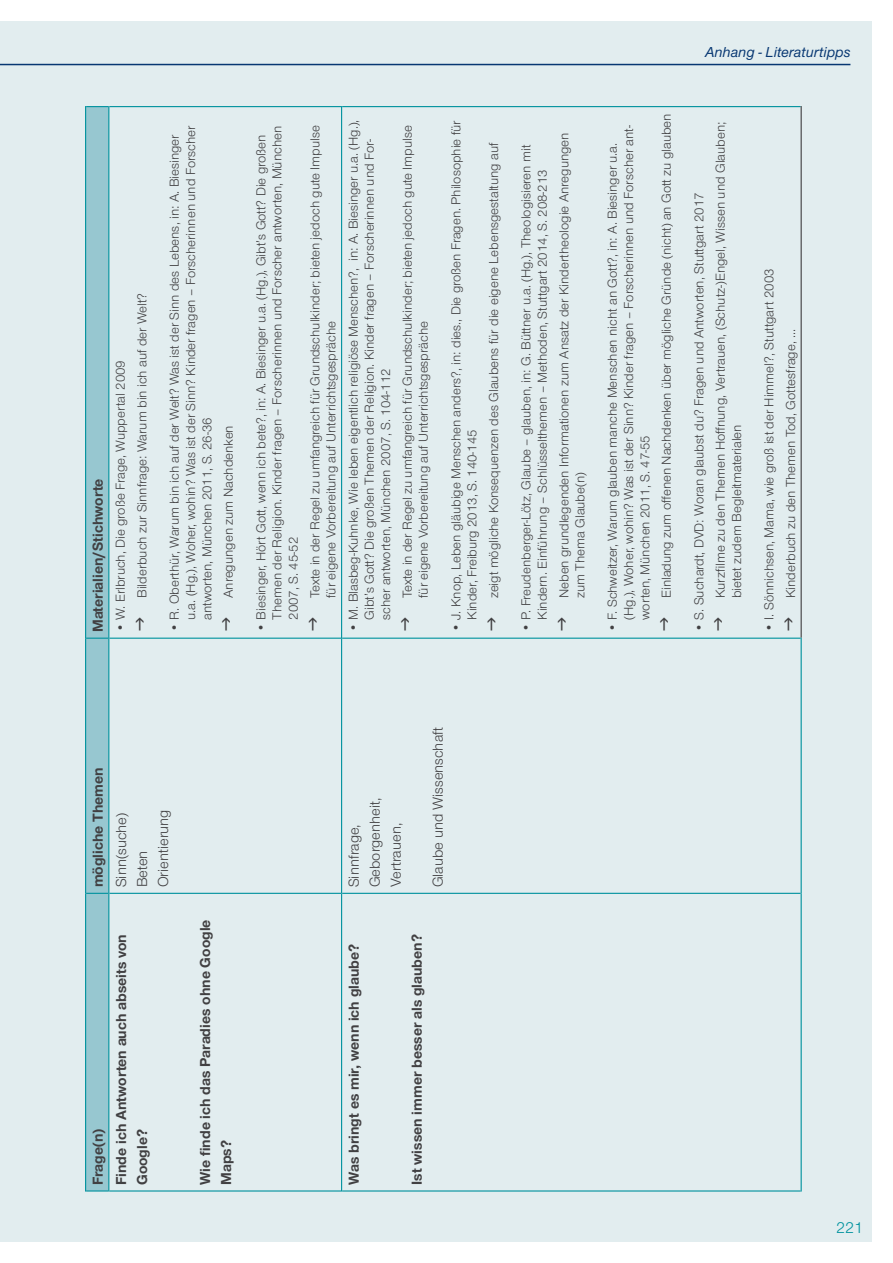
<style>
.page{position:relative;width:893px;height:1263px;background:#fff}
.page>*{position:absolute;margin:0;border:0;box-sizing:border-box;transform-origin:0 0}
.t1{font:16.5px "Nordelbica";color:#00929e}
.t2{font:700 15px/21px "Nordelbica";color:#414042}
.t3{font:15px/21px "Nordelbica";color:#414042}
.t4{font:italic 500 15px "Nordelbica";color:#073772}
.t5{font:13.5px/16.2px "Nordelbica";color:#414042}
</style>
<div class="page">
<div style="left:0;top:21px;width:872px;height:1221px;background:#e2edef"></div>
<hr style="left:0;top:64px;width:850px;height:1px;background:#073772">
<div style="left:86px;top:106px;width:22px;height:1085px;background:#97c7d0"></div>
<hr style="left:108px;top:893px;width:1px;height:298px;background:#00929e">
<hr style="left:109px;top:1190px;width:232px;height:1px;background:#00929e">
<hr style="left:108px;top:638px;width:1px;height:255px;background:#00929e">
<hr style="left:109px;top:893px;width:232px;height:1px;background:#00929e">
<hr style="left:108px;top:106px;width:1px;height:532px;background:#00929e">
<hr style="left:109px;top:638px;width:232px;height:1px;background:#00929e">
<hr style="left:109px;top:106px;width:232px;height:1px;background:#00929e">
<hr style="left:341px;top:893px;width:1px;height:298px;background:#00929e">
<hr style="left:342px;top:1190px;width:459px;height:1px;background:#00929e">
<hr style="left:341px;top:638px;width:1px;height:255px;background:#00929e">
<hr style="left:342px;top:893px;width:459px;height:1px;background:#00929e">
<hr style="left:341px;top:106px;width:1px;height:532px;background:#00929e">
<hr style="left:342px;top:638px;width:459px;height:1px;background:#00929e">
<hr style="left:342px;top:106px;width:459px;height:1px;background:#00929e">
<hr style="left:85px;top:893px;width:1px;height:298px;background:#00929e">
<hr style="left:85px;top:638px;width:1px;height:255px;background:#00929e">
<hr style="left:85px;top:106px;width:1px;height:532px;background:#00929e">
<hr style="left:801px;top:893px;width:1px;height:298px;background:#00929e">
<hr style="left:801px;top:638px;width:1px;height:255px;background:#00929e">
<hr style="left:801px;top:106px;width:1px;height:532px;background:#414042">
<p class="t4" style="left:705px;top:44px;width:147px">Anhang - Literaturtipps</p>
<p class="t2" style="left:87px;top:632px;width:155px;rotate:-90deg">Materialien/Stichworte</p>
<p class="t5" style="left:110px;top:598px;width:307px;line-height:21.6px;text-indent:-34px;rotate:-90deg">• W. Erlbruch, Die große Frage, Wuppertal 2009<br>Bilderbuch zur Sinnfrage: Warum bin ich auf der Welt?</p>
<p class="t5" style="left:167px;top:620px;width:496px;text-indent:-12px;rotate:-90deg">• R. Oberthür, Warum bin ich auf der Welt? Was ist der Sinn des Lebens, in: A. Biesinger u.a. (Hg.), Woher, wohin? Was ist der Sinn? Kinder fragen – Forscherinnen und Forscher antworten, München 2011, S. 26-36</p>
<p class="t5" style="left:221px;top:598px;width:174px;rotate:-90deg">Anregungen zum Nachdenken</p>
<p class="t5" style="left:253px;top:620px;width:495px;text-indent:-12px;rotate:-90deg">• Biesinger, Hört Gott, wenn ich bete?, in: A. Biesinger u.a. (Hg.), Gibt’s Gott? Die großen<br>Themen der Religion. Kinder fragen – Forscherinnen und Forscher antworten, München<br>2007, S. 45-52</p>
<p class="t5" style="left:307px;top:598px;width:474px;rotate:-90deg">Texte in der Regel zu umfangreich für Grundschulkinder; bieten jedoch gute Impulse für eigene Vorbereitung auf Unterrichtsgespräche</p>
<p class="t5" style="left:345px;top:620px;width:502px;text-indent:-12px;rotate:-90deg">• M. Blasbeg-Kuhnke, Wie leben eigentlich religiöse Menschen?, in: A. Biesinger u.a. (Hg.),<br>Gibt’s Gott? Die großen Themen der Religion. Kinder fragen – Forscherinnen und For&shy;scher antworten, München 2007, S. 104-112</p>
<p class="t5" style="left:399px;top:598px;width:474px;rotate:-90deg">Texte in der Regel zu umfangreich für Grundschulkinder; bieten jedoch gute Impulse für eigene Vorbereitung auf Unterrichtsgespräche</p>
<p class="t5" style="left:448px;top:620px;width:501px;text-indent:-12px;rotate:-90deg">• J. Knop, Leben gläubige Menschen anders?, in: dies., Die großen Fragen. Philosophie für<br>Kinder, Freiburg 2013, S. 140-145</p>
<p class="t5" style="left:486px;top:598px;width:457px;rotate:-90deg">zeigt mögliche Konsequenzen des Glaubens für die eigene Lebensgestaltung auf</p>
<p class="t5" style="left:518px;top:620px;width:477px;text-indent:-12px;rotate:-90deg">• P. Freudenberger-Lötz, Glaube – glauben, in: G. Büttner u.a. (Hg.), Theologisieren mit<br>Kindern. Einführung – Schlüsselthemen – Methoden, Stuttgart 2014, S. 208-213</p>
<p class="t5" style="left:556px;top:598px;width:467px;rotate:-90deg">Neben grundlegenden Informationen zum Ansatz der Kindertheologie Anregungen zum Thema Glaube(n)</p>
<p class="t5" style="left:604px;top:620px;width:496px;text-indent:-12px;rotate:-90deg">• F. Schweitzer, Warum glauben manche Menschen nicht an Gott?, in: A. Biesinger u.a. (Hg.), Woher, wohin? Was ist der Sinn? Kinder fragen – Forscherinnen und Forscher ant&shy;worten, München 2011, S. 47-55</p>
<p class="t5" style="left:658px;top:598px;width:486px;rotate:-90deg">Einladung zum offenen Nachdenken über mögliche Gründe (nicht) an Gott zu glauben</p>
<p class="t5" style="left:688px;top:598px;width:478px;line-height:21.6px;text-indent:-34px;rotate:-90deg">• S. Suchardt, DVD: Woran glaubst du? Fragen und Antworten, Stuttgart 2017<br>Kurzfilme zu den Themen Hoffnung, Vertrauen, (Schutz-)Engel, Wissen und Glauben;</p>
<p class="t5" style="left:729px;top:598px;width:175px;rotate:-90deg">bietet zudem Begleitmaterialen</p>
<p class="t5" style="left:758px;top:598px;width:331px;line-height:21.6px;text-indent:-34px;rotate:-90deg">• I. Sönnichsen, Mama, wie groß ist der Himmel?, Stuttgart 2003<br>Kinderbuch zu den Themen Tod, Gottesfrage, …</p>
<p class="t2" style="left:87px;top:887px;width:122px;rotate:-90deg">mögliche Themen</p>
<p class="t3" style="left:111px;top:887px;width:79px;rotate:-90deg">Sinn(suche)<br>Beten<br>Orientierung</p>
<p class="t2" style="left:87px;top:1185px;width:58px;rotate:-90deg">Frage(n)</p>
<p class="t2" style="left:111px;top:1185px;width:252px;rotate:-90deg">Finde ich Antworten auch abseits von<br>Google?</p>
<p class="t2" style="left:195px;top:1185px;width:267px;rotate:-90deg">Wie finde ich das Paradies ohne Google<br>Maps?</p>
<p class="t3" style="left:343px;top:887px;width:91px;rotate:-90deg">Sinnfrage,<br>Geborgenheit,<br>Vertrauen,</p>
<p class="t3" style="left:427px;top:887px;width:162px;rotate:-90deg">Glaube und Wissenschaft</p>
<p class="t2" style="left:343px;top:1185px;width:243px;rotate:-90deg">Was bringt es mir, wenn ich glaube?</p>
<p class="t2" style="left:406px;top:1185px;width:252px;rotate:-90deg">Ist wissen immer besser als glauben?</p>
<p class="t1" style="left:836px;top:1218px;width:29px">221</p>
</div>
